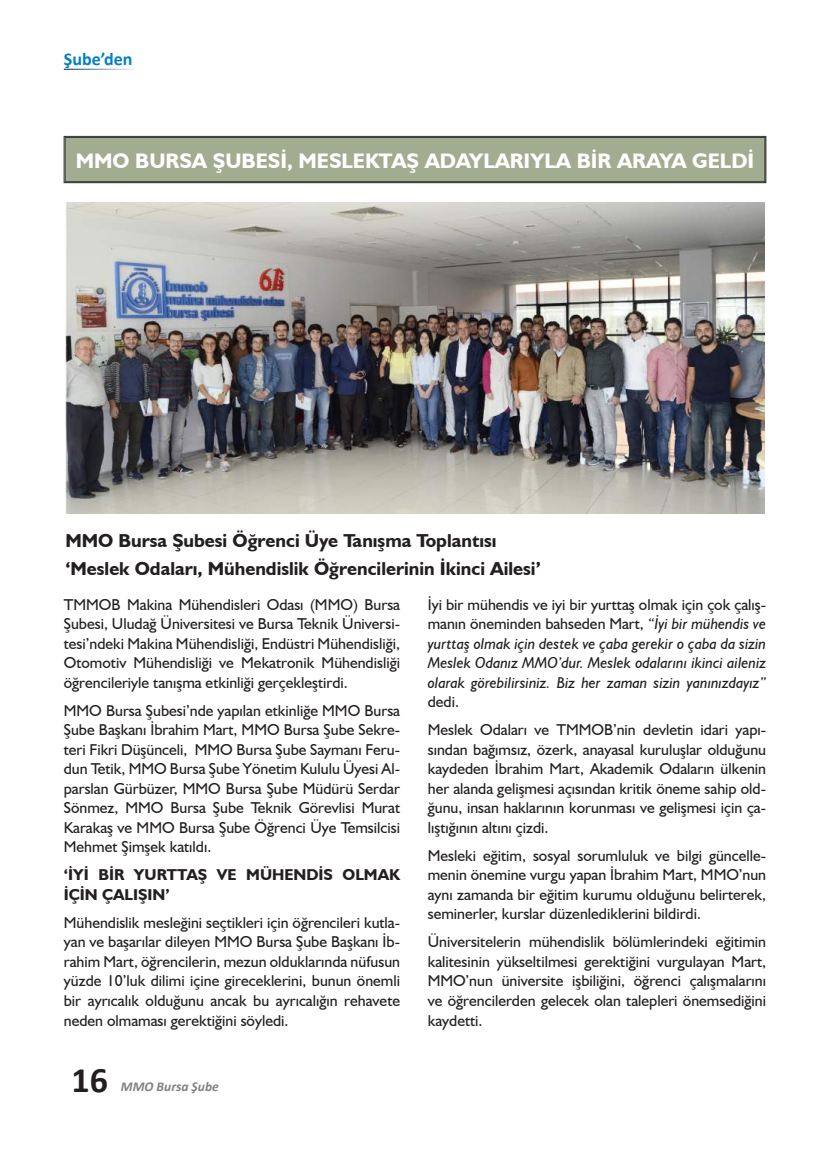
<style>
.page{position:relative;width:830px;height:1170px;background:#fff}
.page>*{position:absolute;margin:0;border:0;box-sizing:border-box;transform-origin:0 0}
.t1{font:700 36px "Calibri";color:#231f20}
.t2{font:700 21px "Humanist 521 BT";color:#fff}
.t3{font:700 18.75px/28px "Humanist 521 BT";color:#231f20}
.t4{font:700 18px "Calibri";color:#007fc7}
.t5{font:15.75px/19.5px "Humanist 521 BT";color:#231f20;text-align:justify}
.t6{font:italic 15.75px/19.5px "Humanist 521 BT";color:#231f20;text-align:justify}
.t7{font:700 15.75px/19.5px "Humanist 521 BT";color:#231f20}
.t8{font:italic 700 13.5px "Calibri";color:#808285}
.s1{font-style:normal}
</style>
<div class="page">
<hr style="left:64px;top:69px;width:72px;height:1px;background:#036">
<div style="left:64px;top:136px;width:702px;height:47px;background:#a2ac90"></div>
<div style="left:65px;top:137px;width:699px;height:45px;border:1px solid #333"></div>
<img style="left:65px;top:202px;width:699px;height:311px">
<p class="t4" style="left:64px;top:47px;width:70px">Şube’den</p>
<h2 class="t2" style="left:76px;top:147px;width:679px">MMO BURSA ŞUBESİ, MESLEKTAŞ ADAYLARIYLA BİR ARAYA GELDİ</h2>
<p class="t3" style="left:65px;top:526px;width:476px">MMO Bursa Şubesi Öğrenci Üye Tanışma Toplantısı ‘Meslek Odaları, Mühendislik Öğrencilerinin İkinci Ailesi’</p>
<p class="t5" style="left:64px;top:594px;width:337px">TMMOB Makina Mühendisleri Odası (MMO) Bursa Şubesi, Uludağ Üniversitesi ve Bursa Teknik Üniversi&shy;tesi’ndeki Makina Mühendisliği, Endüstri Mühendisliği, Otomotiv Mühendisliği ve Mekatronik Mühendisliği öğrencileriyle tanışma etkinliği gerçekleştirdi.</p>
<p class="t5" style="left:64px;top:700px;width:337px">MMO Bursa Şubesi’nde yapılan etkinliğe MMO Bursa Şube Başkanı İbrahim Mart, MMO Bursa Şube Sekre&shy;teri Fikri Düşünceli, MMO Bursa Şube Saymanı Feru&shy;dun Tetik, MMO Bursa Şube Yönetim Kululu Üyesi Al&shy;parslan Gürbüzer, MMO Bursa Şube Müdürü Serdar Sönmez, MMO Bursa Şube Teknik Görevlisi Murat Karakaş ve MMO Bursa Şube Öğrenci Üye Temsilcisi Mehmet Şimşek katıldı.</p>
<p class="t7" style="left:64px;top:864px;width:337px">‘İYİ BİR YURTTAŞ VE MÜHENDİS OLMAK<br>İÇİN ÇALIŞIN’</p>
<p class="t5" style="left:64px;top:912px;width:337px">Mühendislik mesleğini seçtikleri için öğrencileri kutla&shy;yan ve başarılar dileyen MMO Bursa Şube Başkanı İb&shy;rahim Mart, öğrencilerin, mezun olduklarında nüfusun yüzde 10’luk dilimi içine gireceklerini, bunun önemli bir ayrıcalık olduğunu ancak bu ayrıcalığın rehavete neden olmaması gerektiğini söyledi.</p>
<p class="t6" style="left:427px;top:594px;width:340px"><span class="s1">İyi bir mühendis ve iyi bir yurttaş olmak için çok çalış&shy;manın öneminden bahseden Mart,</span> “İyi bir mühendis ve yurttaş olmak için destek ve çaba gerekir o çaba da sizin Meslek Odanız MMO’dur. Meslek odalarını ikinci aileniz olarak görebilirsiniz. Biz her zaman sizin yanınızdayız”</p>
<p class="t5" style="left:427px;top:687px;width:340px;line-height:28px">dedi.<br>Meslek Odaları ve TMMOB’nin devletin idari yapı-</p>
<p class="t5" style="left:427px;top:739px;width:340px">sından bağımsız, özerk, anayasal kuruluşlar olduğunu kaydeden İbrahim Mart, Akademik Odaların ülkenin her alanda gelişmesi açısından kritik öneme sahip old&shy;ğunu, insan haklarının korunması ve gelişmesi için ça&shy;lıştığının altını çizdi.</p>
<p class="t5" style="left:427px;top:845px;width:340px">Mesleki eğitim, sosyal sorumluluk ve bilgi güncelle&shy;menin önemine vurgu yapan İbrahim Mart, MMO’nun aynı zamanda bir eğitim kurumu olduğunu belirterek, seminerler, kurslar düzenlediklerini bildirdi.</p>
<p class="t5" style="left:427px;top:931px;width:340px">Üniversitelerin mühendislik bölümlerindeki eğitimin kalitesinin yükseltilmesi gerektiğini vurgulayan Mart, MMO’nun üniversite işbiliğini, öğrenci çalışmalarını ve öğrencilerden gelecek olan talepleri önemsediğini kaydetti.</p>
<h1 class="t1" style="left:71px;top:1057px;width:38px">16</h1>
<p class="t8" style="left:121px;top:1077px;width:99px">MMO Bursa Şube</p>
</div>
